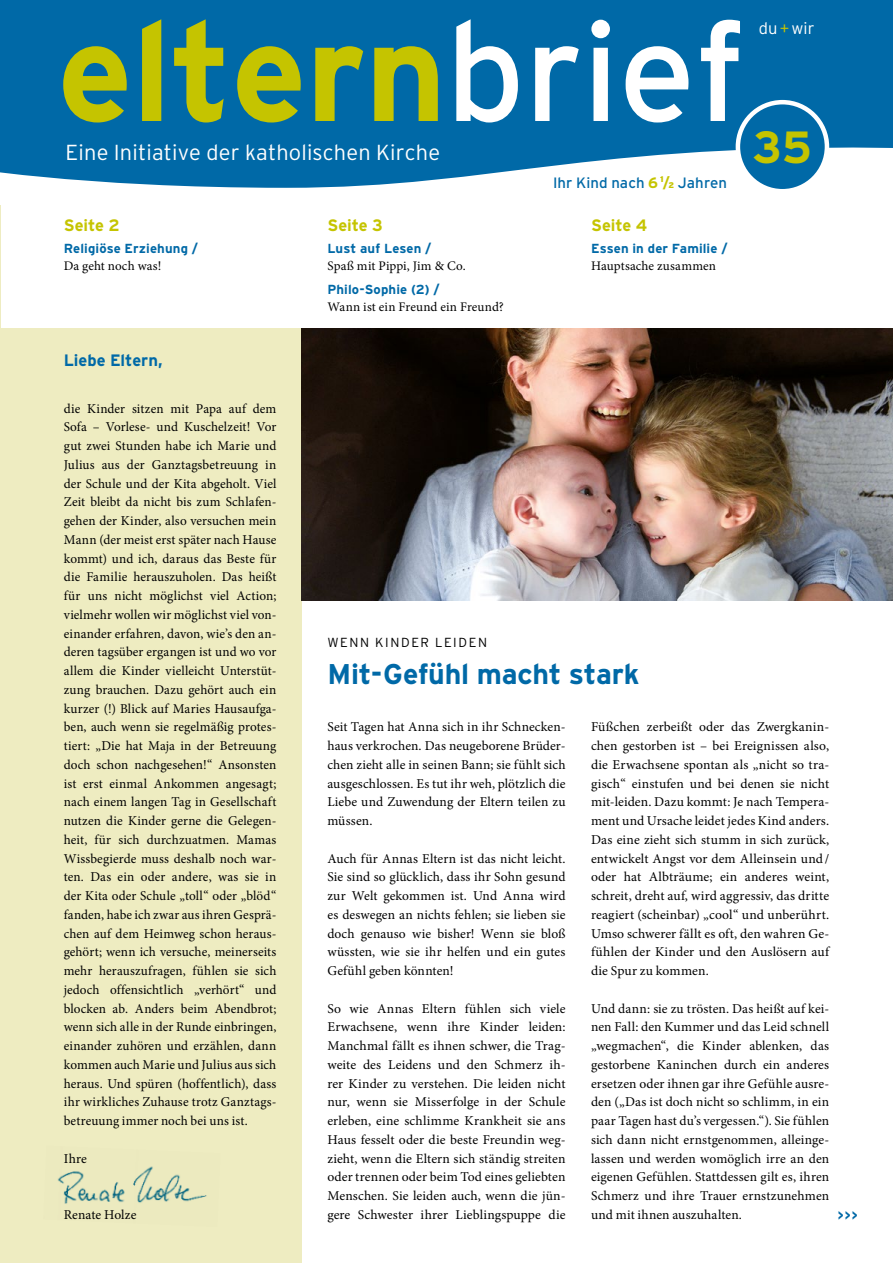
<style>
.page{position:relative;width:893px;height:1263px;background:#fff}
.page>*{position:absolute;margin:0;border:0;box-sizing:border-box;transform-origin:0 0}
.t1{font:700 139.5px "Interstate";letter-spacing:-.005em;color:#c5c400}
.t2{font:700 45px "Interstate";color:#c5c400}
.Headline__2015{font:700 28.5px "Interstate";letter-spacing:-.005em;color:#0069a7}
.t3{font:300 21.75px "Interstate";letter-spacing:.01em;color:#fff}
._1__Zeile_Seitenzahl{font:700 16.5px "Interstate";letter-spacing:-.005em;color:#c5c400}
.Liebe_Eltern__2015{font:700 16.5px "Interstate";color:#0069a7}
.t4{font:300 16.5px "Interstate";color:#fff}
.Ihr_Kind_nach__Titel{font:15px "Interstate";letter-spacing:.005em;color:#0069a7}
.Lauftext__2015{font:13.5px/18.8px "Minion Pro";letter-spacing:.005em;color:#000;text-align:justify}
.Lauftext___Aufzählun{font:700 13.5px "Interstate";color:#0069a7}
.Minion_Regular{font:13.2px/16.5px "Minion Pro";letter-spacing:.005em;color:#000}
.Minion_Regular-2{font:700 13.2px/16.5px "Interstate";letter-spacing:.01em;color:#0069a7}
.Dachzeile__2015{font:300 13.2px "Interstate";letter-spacing:.12em;color:#000}
.s1{font-weight:400;color:#fff}
.s2{color:#c5c400}
.s3{font-family:"Minion Pro";font-weight:400;color:#000}
.s4{font-family:"Interstate";font-weight:700;color:#0069a7}
.s5{font-weight:700;color:#c5c400}
.s6{font-weight:900;font-size:8.25px;color:#c5c400}
</style>
<div class="page">
<div style="left:0;top:328px;width:302px;height:935px;background:#eeecc1"></div>
<img style="left:57px;top:1166px;width:150px;height:38px">
<svg style="left:0;top:0;width:893px;height:188px;background:#1474ad"></svg>
<div style="left:738px;top:102px;width:89px;height:89px;background:#0069a7;border-radius:50%"></div>
<div style="left:736px;top:100px;width:93px;height:93px;border:4px solid #fff;border-radius:50%"></div>
<img style="left:302px;top:328px;width:591px;height:272px">
<h1 class="t1" style="left:58px;top:-6px;width:689px">eltern<span class="s1">brief</span></h1>
<p class="t4" style="left:759px;top:19px;width:57px">du <span class="s2">+</span> wir</p>
<h3 class="t3" style="left:66px;top:140px;width:376px">Eine Initiative der katholischen Kirche</h3>
<p class="t2" style="left:753px;top:122px;width:61px">35</p>
<p class="_1__Zeile_Seitenzahl" style="left:64px;top:216px;width:57px">Seite 2</p>
<p class="Minion_Regular-2" style="left:64px;top:240px;width:136px">Religiöse Erziehung /<br><span class="s3">Da geht noch was!</span></p>
<p class="_1__Zeile_Seitenzahl" style="left:327px;top:216px;width:57px">Seite 3</p>
<p class="Minion_Regular" style="left:327px;top:241px;width:140px"><span class="s4">Lust auf Lesen /<br></span>Spaß mit Pippi, Jim &amp; Co.</p>
<p class="Minion_Regular" style="left:327px;top:282px;width:178px"><span class="s4">Philo-Sophie (2) /<br></span>Wann ist ein Freund ein Freund?</p>
<p class="Ihr_Kind_nach__Titel" style="left:553px;top:174px;width:176px">Ihr Kind nach <span class="s5">6</span> <sup>1</sup><span class="s5">/</span><span class="s6">2</span> Jahren</p>
<p class="_1__Zeile_Seitenzahl" style="left:591px;top:216px;width:58px">Seite 4</p>
<p class="Minion_Regular-2" style="left:591px;top:240px;width:138px">Essen in der Familie /<br><span class="s3">Hauptsache zusammen</span></p>
<p class="Liebe_Eltern__2015" style="left:64px;top:351px;width:100px">Liebe Eltern,</p>
<p class="Lauftext__2015" style="left:64px;top:399px;width:214px">die Kinder sitzen mit Papa auf dem Sofa – Vorlese- und Kuschelzeit! Vor gut zwei Stunden habe ich Marie und Julius aus der Ganztagsbetreuung in der Schule und der Kita abgeholt. Viel Zeit bleibt da nicht bis zum Schlafen&shy;gehen der Kinder, also versuchen mein Mann (der meist erst später nach Hause kommt) und ich, daraus das Beste für die Familie herauszuholen. Das heißt für uns nicht möglichst viel Action; vielmehr wollen wir möglichst viel von&shy;einander erfahren, davon, wie’s den an&shy;deren tagsüber ergangen ist und wo vor allem die Kinder vielleicht Unterstüt&shy;zung brauchen. Dazu gehört auch ein kurzer (!) Blick auf Maries Hausaufga&shy;ben, auch wenn sie regelmäßig protes&shy;tiert: „Die hat Maja in der Betreuung doch schon nachgesehen!“ Ansonsten ist erst einmal Ankommen angesagt; nach einem langen Tag in Gesellschaft nutzen die Kinder gerne die Gelegen&shy;heit, für sich durchzuatmen. Mamas Wissbegierde muss deshalb noch war&shy;ten. Das ein oder andere, was sie in der Kita oder Schule „toll“ oder „blöd“ fanden, habe ich zwar aus ihren Gesprä&shy;chen auf dem Heimweg schon heraus&shy;gehört; wenn ich versuche, meinerseits mehr herauszufragen, fühlen sie sich jedoch offensichtlich „verhört“ und blocken ab. Anders beim Abendbrot; wenn sich alle in der Runde einbringen, einander zuhören und erzählen, dann kommen auch Marie und Julius aus sich heraus. Und spüren (hoffentlich), dass ihr wirkliches Zuhause trotz Ganztags&shy;betreuung immer noch bei uns ist.</p>
<p class="Lauftext__2015" style="left:64px;top:1149px;width:25px">Ihre</p>
<p class="Lauftext__2015" style="left:64px;top:1205px;width:74px">Renate Holze</p>
<p class="Dachzeile__2015" style="left:327px;top:635px;width:161px">WENN KINDER LEIDEN</p>
<p class="Headline__2015" style="left:327px;top:658px;width:314px">Mit-Gefühl macht stark</p>
<p class="Lauftext__2015" style="left:327px;top:718px;width:240px">Seit Tagen hat Anna sich in ihr Schnecken&shy;haus verkrochen. Das neugeborene Brüder&shy;chen zieht alle in seinen Bann; sie fühlt sich ausgeschlossen. Es tut ihr weh, plötzlich die Liebe und Zuwendung der Eltern teilen zu müssen.</p>
<p class="Lauftext__2015" style="left:327px;top:849px;width:240px">Auch für Annas Eltern ist das nicht leicht.<br>Sie sind so glücklich, dass ihr Sohn gesund zur Welt gekommen ist. Und Anna wird es deswegen an nichts fehlen; sie lieben sie doch genauso wie bisher! Wenn sie bloß wüssten, wie sie ihr helfen und ein gutes Gefühl geben könnten!</p>
<p class="Lauftext__2015" style="left:327px;top:999px;width:240px">So wie Annas Eltern fühlen sich viele Erwachsene, wenn ihre Kinder leiden:<br>Manchmal fällt es ihnen schwer, die Trag&shy;weite des Leidens und den Schmerz ih&shy;rer Kinder zu verstehen. Die leiden nicht nur, wenn sie Misserfolge in der Schule erleben, eine schlimme Krankheit sie ans Haus fesselt oder die beste Freundin weg&shy;zieht, wenn die Eltern sich ständig streiten oder trennen oder beim Tod eines geliebten Menschen. Sie leiden auch, wenn die jün&shy;gere Schwester ihrer Lieblingspuppe die</p>
<p class="Lauftext__2015" style="left:591px;top:718px;width:240px">Füßchen zerbeißt oder das Zwergkanin&shy;chen gestorben ist – bei Ereignissen also, die Erwachsene spontan als „nicht so tra&shy;gisch“ einstufen und bei denen sie nicht mit-leiden. Dazu kommt: Je nach Tempera&shy;ment und Ursache leidet jedes Kind anders.<br>Das eine zieht sich stumm in sich zurück, entwickelt Angst vor dem Alleinsein und/ oder hat Albträume; ein anderes weint, schreit, dreht auf, wird aggressiv, das dritte reagiert (scheinbar) „cool“ und unberührt.<br>Umso schwerer fällt es oft, den wahren Ge&shy;fühlen der Kinder und den Auslösern auf die Spur zu kommen.</p>
<p class="Lauftext__2015" style="left:591px;top:999px;width:240px">Und dann: sie zu trösten. Das heißt auf kei&shy;nen Fall: den Kummer und das Leid schnell „wegmachen“, die Kinder ablenken, das gestorbene Kaninchen durch ein anderes ersetzen oder ihnen gar ihre Gefühle ausre&shy;den („Das ist doch nicht so schlimm, in ein paar Tagen hast du’s vergessen.“). Sie fühlen sich dann nicht ernstgenommen, alleinge&shy;lassen und werden womöglich irre an den eigenen Gefühlen. Stattdessen gilt es, ihren Schmerz und ihre Trauer ernstzunehmen und mit ihnen auszuhalten.</p>
<p class="Lauftext___Aufzählun" style="left:838px;top:1207px;width:22px">&gt;&gt;&gt;</p>
</div>
